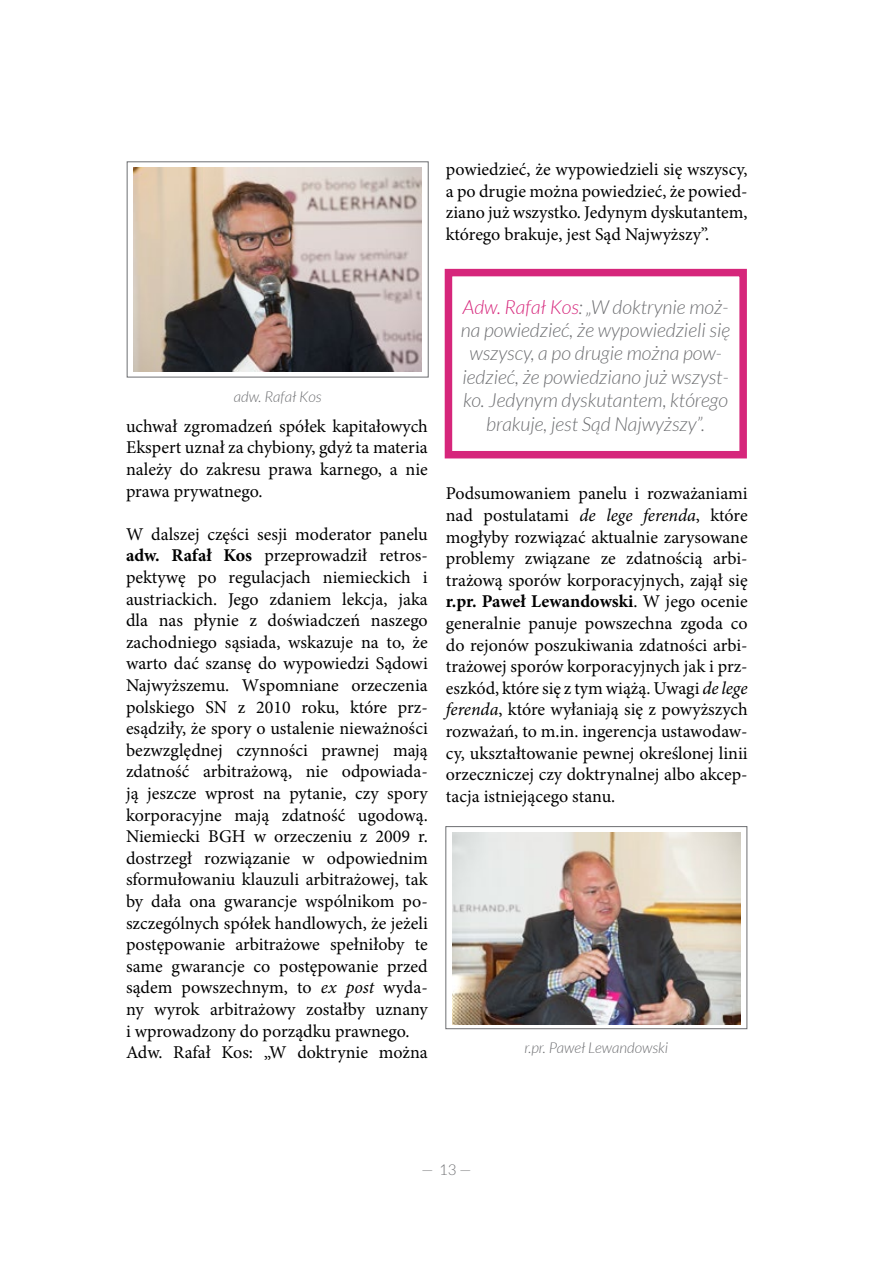
<style>
.page{position:relative;width:893px;height:1263px;background:#fff}
.page>*{position:absolute;margin:0;border:0;box-sizing:border-box;transform-origin:0 0}
.t1{font:italic 300 19.5px/23.4px "Lato";color:#6d6e71;text-align:center}
.t2{font:18px/21.6px "Minion Pro";color:#000;text-align:justify}
.t3{font:italic 300 15px "Lato";color:#6d6e71}
.t4{font:300 15px "Lato";color:#6d6e71}
.s1{font-weight:700}
.s2{font-style:italic}
.s3{color:#d6267b}
</style>
<div class="page">
<div style="left:445px;top:269px;width:302px;height:189px;border:8px solid #d6267b"></div>
<div style="left:127px;top:161px;width:302px;height:216px;border:1px solid #6d6e71"></div>
<div style="left:445px;top:826px;width:302px;height:203px;border:1px solid #6d6e71"></div>
<img style="left:134px;top:167px;width:288px;height:205px">
<img style="left:453px;top:832px;width:288px;height:192px">
<p class="t2" style="left:446px;top:159px;width:303px">powiedzieć, że wypowiedzieli się wszyscy, a po drugie można powiedzieć, że powied&shy;ziano już wszystko. Jedynym dyskutantem, którego brakuje, jest Sąd Najwyższy”.</p>
<p class="t3" style="left:234px;top:388px;width:89px">adw. Rafał Kos</p>
<p class="t2" style="left:126px;top:415px;width:303px">uchwał zgromadzeń spółek kapitałowych Ekspert uznał za chybiony, gdyż ta materia należy do zakresu prawa karnego, a nie prawa prywatnego.</p>
<p class="t2" style="left:126px;top:523px;width:303px;text-align:left">W dalszej części sesji moderator panelu <span class="s1">adw. Rafał Kos</span> przeprowadził retros&shy;pektywę po regulacjach niemieckich i austriackich. Jego zdaniem lekcja, jaka dla nas płynie z doświadczeń naszego zachodniego sąsiada, wskazuje na to, że warto dać szansę do wypowiedzi Sądowi Najwyższemu. Wspomniane orzeczenia polskiego SN z 2010 roku, które prz&shy;esądziły, że spory o ustalenie nieważności bezwzględnej czynności prawnej mają zdatność arbitrażową, nie odpowiada&shy;ją jeszcze wprost na pytanie, czy spory korporacyjne mają zdatność ugodową.<br>Niemiecki BGH w orzeczeniu z 2009 r. dostrzegł rozwiązanie w odpowiednim sformułowaniu klauzuli arbitrażowej, tak by dała ona gwarancje wspólnikom po&shy;szczególnych spółek handlowych, że jeżeli postępowanie arbitrażowe spełniłoby te same gwarancje co postępowanie przed sądem powszechnym, to <span class="s2">ex post</span> wyda&shy;ny wyrok arbitrażowy zostałby uznany i wprowadzony do porządku prawnego.<br>Adw. Rafał Kos: „W doktrynie można</p>
<p class="t1" style="left:461px;top:296px;width:271px"><span class="s3">Adw. Rafał Kos</span>: „W doktrynie moż&shy;na powiedzieć, że wypowiedzieli się wszyscy, a po drugie można pow&shy;iedzieć, że powiedziano już wszyst&shy;ko. Jedynym dyskutantem, którego brakuje, jest Sąd Najwyższy”.</p>
<p class="t2" style="left:446px;top:483px;width:303px">Podsumowaniem panelu i rozważaniami nad postulatami <span class="s2">de lege ferenda</span>, które mogłyby rozwiązać aktualnie zarysowane problemy związane ze zdatnością arbi&shy;trażową sporów korporacyjnych, zajął się <span class="s1">r.pr. Paweł Lewandowski</span>. W jego ocenie generalnie panuje powszechna zgoda co do rejonów poszukiwania zdatności arbi&shy;trażowej sporów korporacyjnych jak i prz&shy;eszkód, które się z tym wiążą. Uwagi <span class="s2">de lege ferenda</span>, które wyłaniają się z powyższych rozważań, to m.in. ingerencja ustawodaw&shy;cy, ukształtowanie pewnej określonej linii orzeczniczej czy doktrynalnej albo akcep&shy;tacja istniejącego stanu.</p>
<p class="t3" style="left:524px;top:1040px;width:145px">r.pr. Paweł Lewandowski</p>
<p class="t4" style="left:421px;top:1161px;width:51px">— 13 —</p>
</div>
